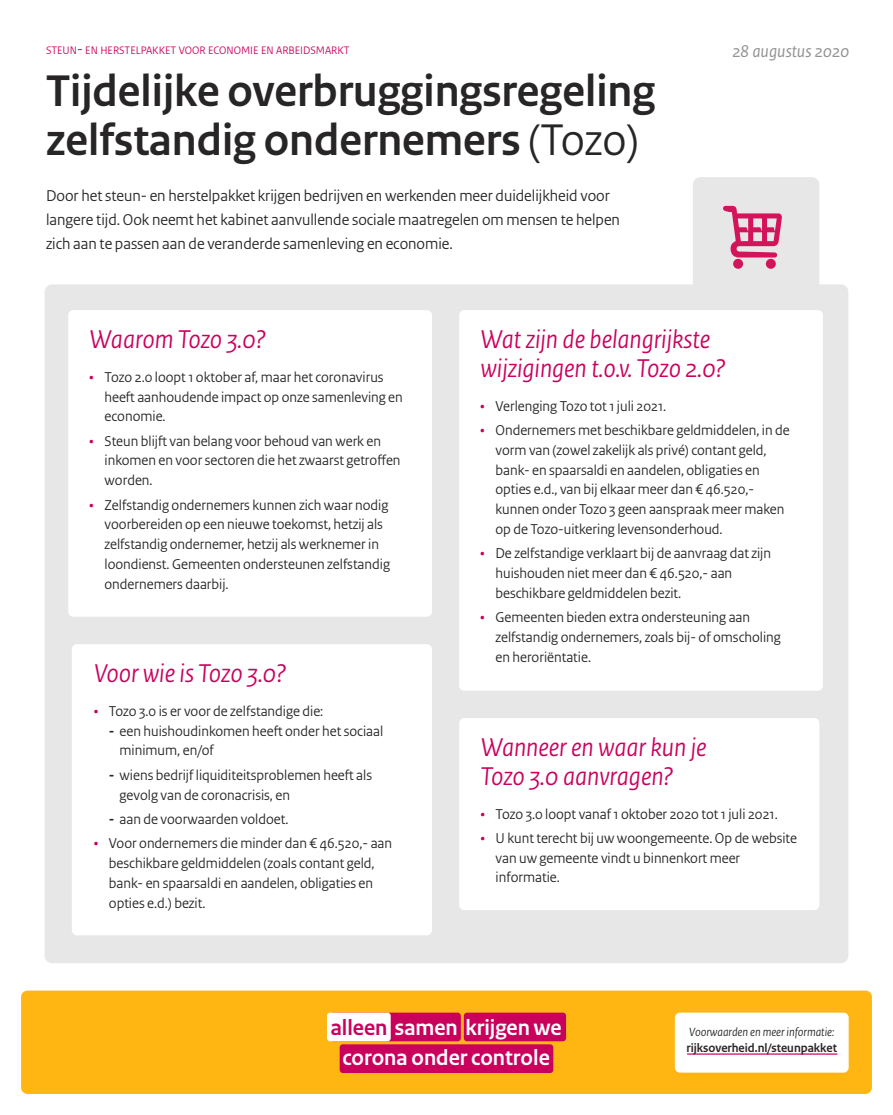
<style>
.page{position:relative;width:893px;height:1115px;background:#fff}
.page>*{position:absolute;margin:0;border:0;box-sizing:border-box;transform-origin:0 0}
.t1{font:700 46.65px "Rijksoverheid Sans Heading";color:#272526}
.t2{font:italic 27px "Rijksoverheid Sans Heading";color:#ca005d}
.t3{font:700 22.95px "Rijksoverheid Sans Heading";color:#fff}
.t4{font:italic 18px "Rijksoverheid Sans Text";color:#939293}
.t5{font:16.5px/24.2px "Rijksoverheid Sans Heading";color:#272526}
.t6{font:15px/19.8px "Rijksoverheid Sans Heading";color:#272526}
.t7{font:700 12.75px "Rijksoverheid Sans Heading";color:#272526}
.t8{font:italic 12.45px "Rijksoverheid Sans Heading";color:#272526}
.t9{font:11.4px "Rijksoverheid Sans Heading";color:#ca005d}
.s1{font-size:15.3px}
.s2{font-weight:400}
.s3{font-weight:700;color:#ca005d}
.s4{font-weight:700}
.s5{color:#ca005d}
</style>
<div class="page">
<div style="left:693px;top:177px;width:126px;height:129px;background:#e8e7e7;border-radius:7px"></div>
<div style="left:45px;top:284px;width:803px;height:678px;background:#e8e7e7;border-radius:7px"></div>
<div style="left:459px;top:310px;width:364px;height:380px;background:#fff;border-radius:5px"></div>
<div style="left:72px;top:644px;width:360px;height:290px;background:#fff;border-radius:5px"></div>
<div style="left:21px;top:990px;width:851px;height:103px;background:#ffb612;border-radius:6px"></div>
<div style="left:675px;top:1012px;width:174px;height:60px;background:#fff;border-radius:5px"></div>
<div style="left:330px;top:1012px;width:131px;height:28px;background:#ca005d;border-radius:3px"></div>
<div style="left:464px;top:1012px;width:102px;height:28px;background:#ca005d;border-radius:3px"></div>
<div style="left:340px;top:1043px;width:213px;height:29px;background:#ca005d;border-radius:3px"></div>
<div style="left:327px;top:1012px;width:64px;height:28px;background:#fff;border-radius:3px"></div>
<div style="left:733px;top:259px;width:10px;height:10px;background:#d4145a;border-radius:50%"></div>
<div style="left:766px;top:259px;width:10px;height:10px;background:#d4145a;border-radius:50%"></div>
<svg style="left:723px;top:206px;width:59px;height:51px"></svg>
<hr style="left:687px;top:1053px;width:150px;height:1px;background:#ca005d">
<div style="left:459px;top:717px;width:360px;height:192px;background:#fff;border-radius:5px"></div>
<div style="left:68px;top:310px;width:364px;height:306px;background:#fff;border-radius:5px"></div>
<p class="t9" style="left:46px;top:46px;width:305px">STEUN<span class="s1">-</span> EN HERSTELPAKKET VOOR ECONOMIE EN ARBEIDSMARKT</p>
<p class="t1" style="left:46px;top:73px;width:611px">Tijdelijke overbruggingsregeling</p>
<p class="t1" style="left:46px;top:123px;width:594px">zelfstandig ondernemers <span class="s2">(Tozo)</span></p>
<p class="t5" style="left:46px;top:184px;width:575px">Door het steun- en herstelpakket krijgen bedrijven en werkenden meer duidelijkheid voor langere tijd. Ook neemt het kabinet aanvullende sociale maatregelen om mensen te helpen zich aan te passen aan de veranderde samenleving en economie.</p>
<p class="t4" style="left:732px;top:40px;width:119px">28 augustus 2020</p>
<p class="t2" style="left:90px;top:329px;width:178px">Waarom Tozo 3.0?</p>
<p class="t6" style="left:105px;top:368px;width:300px;text-indent:-15px"><span class="s3">•</span> Tozo 2.0 loopt 1 oktober af, maar het coronavirus heeft aanhoudende impact op onze samenleving en economie.</p>
<p class="t6" style="left:105px;top:432px;width:297px;text-indent:-15px"><span class="s3">•</span> Steun blijft van belang voor behoud van werk en inkomen en voor sectoren die het zwaarst getroffen worden.</p>
<p class="t6" style="left:105px;top:496px;width:287px;text-indent:-15px"><span class="s3">•</span> Zelfstandig ondernemers kunnen zich waar nodig voorbereiden op een nieuwe toekomst, hetzij als zelfstandig ondernemer, hetzij als werknemer in loondienst. Gemeenten ondersteunen zelfstandig ondernemers daarbij.</p>
<p class="t2" style="left:94px;top:663px;width:194px">Voor wie is Tozo 3.0?</p>
<p class="t6" style="left:94px;top:701px;width:231px"><span class="s3">•</span> Tozo 3.0 is er voor de zelfstandige die:</p>
<p class="t6" style="left:120px;top:721px;width:265px;text-indent:-11px"><span class="s4">-</span> een huishoudinkomen heeft onder het sociaal minimum, en/of</p>
<p class="t6" style="left:120px;top:765px;width:254px;text-indent:-11px"><span class="s4">-</span> wiens bedrijf liquiditeitsproblemen heeft als gevolg van de coronacrisis, en</p>
<p class="t6" style="left:109px;top:809px;width:181px"><span class="s4">-</span> aan de voorwaarden voldoet.</p>
<p class="t6" style="left:109px;top:834px;width:285px;text-indent:-15px"><span class="s3">•</span> Voor ondernemers die minder dan € 46.520,- aan beschikbare geldmiddelen (zoals contant geld, bank- en spaarsaldi en aandelen, obligaties en opties e.d.) bezit.</p>
<p class="t2" style="left:481px;top:329px;width:231px">Wat zijn de belangrijkste</p>
<p class="t2" style="left:481px;top:358px;width:247px">wijzigingen t.o.v. Tozo 2.0?</p>
<p class="t6" style="left:481px;top:397px;width:187px"><span class="s3">•</span> Verlenging Tozo tot 1 juli 2021.</p>
<p class="t6" style="left:495px;top:421px;width:296px;text-indent:-15px"><span class="s3">•</span> Ondernemers met beschikbare geldmiddelen, in de vorm van (zowel zakelijk als privé) contant geld, bank- en spaarsaldi en aandelen, obligaties en opties e.d., van bij elkaar meer dan € 46.520,- kunnen onder Tozo 3 geen aanspraak meer maken op de Tozo-uitkering levensonderhoud.</p>
<p class="t6" style="left:495px;top:544px;width:277px;text-indent:-15px"><span class="s3">•</span> De zelfstandige verklaart bij de aanvraag dat zijn huishouden niet meer dan € 46.520,- aan beschikbare geldmiddelen bezit.</p>
<p class="t6" style="left:495px;top:608px;width:287px;text-indent:-15px"><span class="s3">•</span> Gemeenten bieden extra ondersteuning aan zelfstandig ondernemers, zoals bij- of omscholing en heroriëntatie.</p>
<p class="t2" style="left:481px;top:737px;width:227px">Wanneer en waar kun je</p>
<p class="t2" style="left:481px;top:765px;width:194px">Tozo 3.0 aanvragen?</p>
<p class="t6" style="left:481px;top:804px;width:299px"><span class="s3">•</span> Tozo 3.0 loopt vanaf 1 oktober 2020 tot 1 juli 2021.</p>
<p class="t6" style="left:496px;top:828px;width:303px;text-indent:-15px"><span class="s3">•</span> U kunt terecht bij uw woongemeente. Op de website van uw gemeente vindt u binnenkort meer informatie.</p>
<p class="t3" style="left:331px;top:1018px;width:232px"><span class="s5">alleen</span> samen krijgen we</p>
<p class="t3" style="left:342px;top:1048px;width:209px">corona onder controle</p>
<p class="t8" style="left:689px;top:1026px;width:146px">Voorwaarden en meer informatie:</p>
<p class="t7" style="left:686px;top:1042px;width:152px">rijksoverheid.nl/steunpakket</p>
</div>
